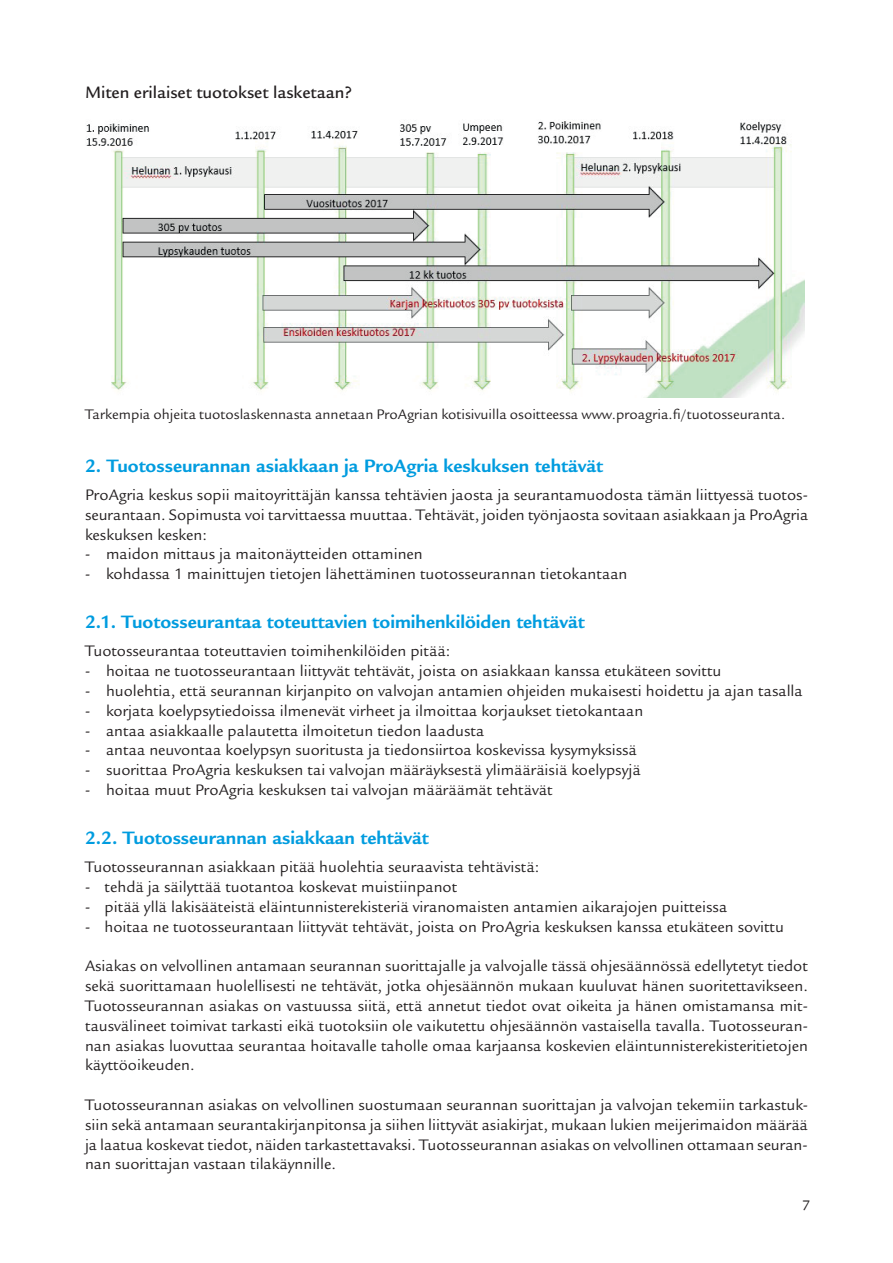
<style>
.page{position:relative;width:893px;height:1263px;background:#fff}
.page>*{position:absolute;margin:0;border:0;box-sizing:border-box;transform-origin:0 0}
.t1{font:700 19.5px "Legacy Sans";color:#009cdf}
.t2{font:500 18px "Legacy Sans";color:#231f20}
.t3{font:16.5px/19.8px "Legacy Sans";color:#231f20;text-align:justify}
.t4{font:15px "Legacy Sans";color:#231f20}
</style>
<div class="page">
<img style="left:86px;top:120px;width:719px;height:278px">
<p class="t2" style="left:85px;top:82px;width:269px">Miten erilaiset tuotokset lasketaan?</p>
<p class="t4" style="left:85px;top:406px;width:702px">Tarkempia ohjeita tuotoslaskennasta annetaan ProAgrian kotisivuilla osoitteessa www.proagria.fi/tuotosseuranta.</p>
<p class="t1" style="left:85px;top:454px;width:520px">2. Tuotosseurannan asiakkaan ja ProAgria keskuksen tehtävät</p>
<p class="t3" style="left:85px;top:485px;width:725px">ProAgria keskus sopii maitoyrittäjän kanssa tehtävien jaosta ja seurantamuodosta tämän liittyessä tuotos&shy;seurantaan. Sopimusta voi tarvittaessa muuttaa. Tehtävät, joiden työnjaosta sovitaan asiakkaan ja ProAgria keskuksen kesken:</p>
<p class="t3" style="left:85px;top:544px;width:339px">- maidon mittaus ja maitonäytteiden ottaminen</p>
<p class="t3" style="left:85px;top:564px;width:544px">- kohdassa 1 mainittujen tietojen lähettäminen tuotosseurannan tietokantaan</p>
<p class="t1" style="left:85px;top:611px;width:501px">2.1. Tuotosseurantaa toteuttavien toimihenkilöiden tehtävät</p>
<p class="t3" style="left:85px;top:641px;width:367px">Tuotosseurantaa toteuttavien toimihenkilöiden pitää:</p>
<p class="t3" style="left:85px;top:661px;width:638px">- hoitaa ne tuotosseurantaan liittyvät tehtävät, joista on asiakkaan kanssa etukäteen sovittu</p>
<p class="t3" style="left:85px;top:681px;width:719px">- huolehtia, että seurannan kirjanpito on valvojan antamien ohjeiden mukaisesti hoidettu ja ajan tasalla</p>
<p class="t3" style="left:85px;top:701px;width:560px">- korjata koelypsytiedoissa ilmenevät virheet ja ilmoittaa korjaukset tietokantaan</p>
<p class="t3" style="left:85px;top:721px;width:401px">- antaa asiakkaalle palautetta ilmoitetun tiedon laadusta</p>
<p class="t3" style="left:85px;top:740px;width:553px">- antaa neuvontaa koelypsyn suoritusta ja tiedonsiirtoa koskevissa kysymyksissä</p>
<p class="t3" style="left:85px;top:760px;width:557px">- suorittaa ProAgria keskuksen tai valvojan määräyksestä ylimääräisiä koelypsyjä</p>
<p class="t3" style="left:85px;top:780px;width:469px">- hoitaa muut ProAgria keskuksen tai valvojan määräämät tehtävät</p>
<p class="t1" style="left:85px;top:826px;width:345px">2.2. Tuotosseurannan asiakkaan tehtävät</p>
<p class="t3" style="left:85px;top:857px;width:456px">Tuotosseurannan asiakkaan pitää huolehtia seuraavista tehtävistä:</p>
<p class="t3" style="left:85px;top:877px;width:374px">- tehdä ja säilyttää tuotantoa koskevat muistiinpanot</p>
<p class="t3" style="left:85px;top:897px;width:644px">- pitää yllä lakisääteistä eläintunnisterekisteriä viranomaisten antamien aikarajojen puitteissa</p>
<p class="t3" style="left:85px;top:917px;width:700px">- hoitaa ne tuotosseurantaan liittyvät tehtävät, joista on ProAgria keskuksen kanssa etukäteen sovittu</p>
<p class="t3" style="left:85px;top:956px;width:724px">Asiakas on velvollinen antamaan seurannan suorittajalle ja valvojalle tässä ohjesäännössä edellytetyt tiedot sekä suorittamaan huolellisesti ne tehtävät, jotka ohjesäännön mukaan kuuluvat hänen suoritettavikseen.<br>Tuotosseurannan asiakas on vastuussa siitä, että annetut tiedot ovat oikeita ja hänen omistamansa mit&shy;tausvälineet toimivat tarkasti eikä tuotoksiin ole vaikutettu ohjesäännön vastaisella tavalla. Tuotosseuran&shy;nan asiakas luovuttaa seurantaa hoitavalle taholle omaa karjaansa koskevien eläintunnisterekisteritietojen käyttöoikeuden.</p>
<p class="t3" style="left:85px;top:1095px;width:724px">Tuotosseurannan asiakas on velvollinen suostumaan seurannan suorittajan ja valvojan tekemiin tarkastuk&shy;siin sekä antamaan seurantakirjanpitonsa ja siihen liittyvät asiakirjat, mukaan lukien meijerimaidon määrää ja laatua koskevat tiedot, näiden tarkastettavaksi. Tuotosseurannan asiakas on velvollinen ottamaan seuran&shy;nan suorittajan vastaan tilakäynnille.</p>
<p class="t4" style="left:802px;top:1196px;width:10px">7</p>
</div>
